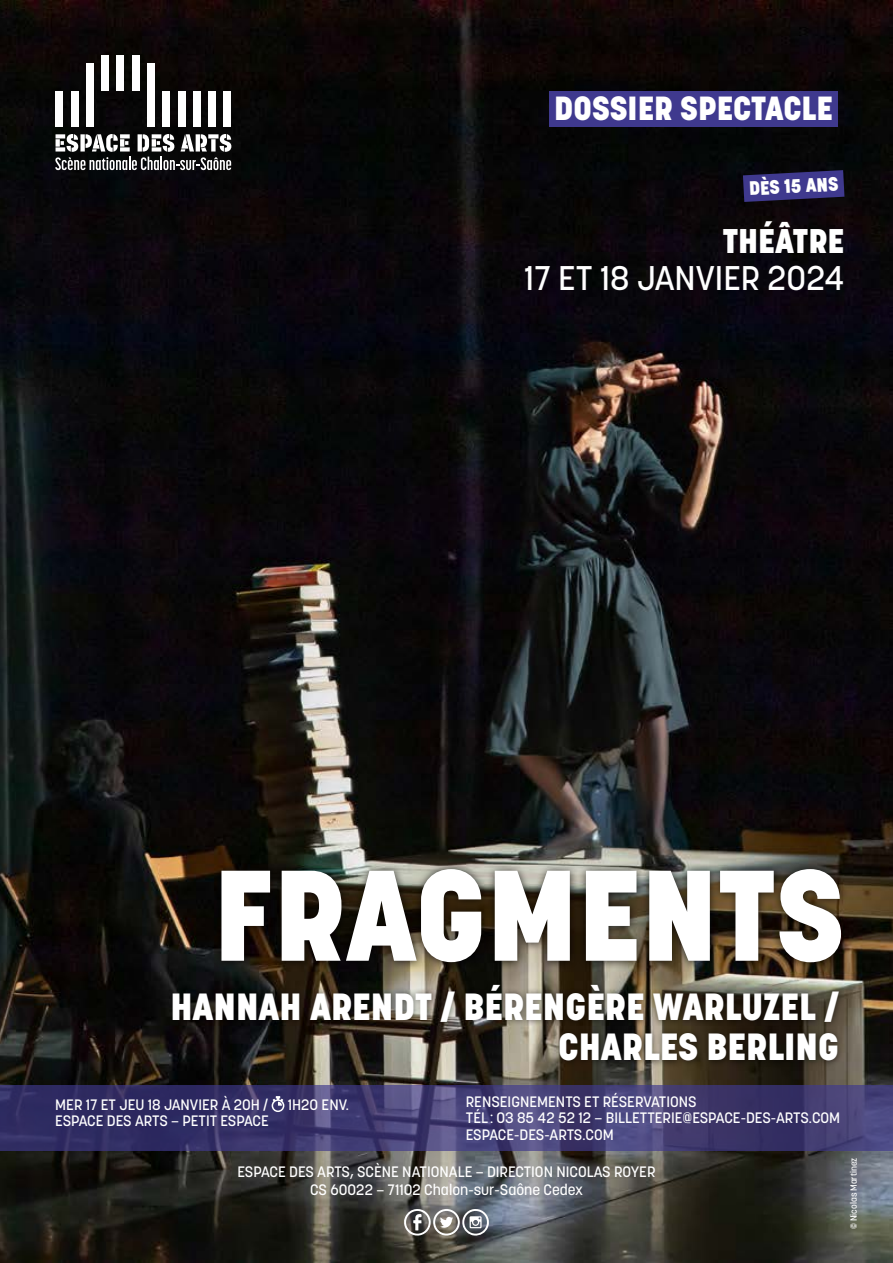
<style>
.page{position:relative;width:893px;height:1263px;background:#fff}
.page>*{position:absolute;margin:0;border:0;box-sizing:border-box;transform-origin:0 0}
.t1{font:800 127.5px "Korolev";color:#fff}
.t2{font:800 37.5px/40.3px "Korolev";color:#fff;text-align:right}
.t3{font:500 33.9px "Korolev";color:#fff}
.t4{font:800 33.9px "Korolev";color:#fff}
.t5{font:800 33.15px "Korolev";color:#fff}
.t6{font:800 19.2px "Korolev";color:#fff}
.t7{font:500 15px/16.5px "Korolev";color:#fff;text-align:center}
.t8{font:500 9px "Korolev";color:#fff}
</style>
<div class="page">
<img style="left:0;top:0;width:893px;height:1263px">
<div style="left:56px;top:91px;width:7px;height:36px;background:#fff"></div>
<div style="left:71px;top:91px;width:7px;height:36px;background:#fff"></div>
<div style="left:224px;top:91px;width:7px;height:36px;background:#fff"></div>
<div style="left:86px;top:63px;width:8px;height:64px;background:#fff"></div>
<div style="left:101px;top:55px;width:8px;height:36px;background:#fff"></div>
<div style="left:117px;top:55px;width:7px;height:36px;background:#fff"></div>
<div style="left:132px;top:55px;width:8px;height:36px;background:#fff"></div>
<div style="left:147px;top:63px;width:8px;height:64px;background:#fff"></div>
<div style="left:162px;top:91px;width:8px;height:36px;background:#fff"></div>
<div style="left:178px;top:91px;width:7px;height:36px;background:#fff"></div>
<div style="left:193px;top:91px;width:8px;height:36px;background:#fff"></div>
<div style="left:208px;top:91px;width:8px;height:36px;background:#fff"></div>
<svg style="left:55px;top:134px;width:176px;height:36px"></svg>
<div style="left:214px;top:861px;width:636px;height:109px;background:#000;opacity:.75"></div>
<svg style="left:404px;top:1208px;width:85px;height:29px"></svg>
<div style="left:549px;top:91px;width:289px;height:36px;background:#3f398e"></div>
<svg style="left:0;top:1085px;width:893px;height:66px;background:#3e396f"></svg>
<svg style="left:272px;top:1096px;width:12px;height:16px"></svg>
<div style="left:167px;top:979px;width:679px;height:89px;background:#000;opacity:.5"></div>
<svg style="left:743px;top:170px;width:101px;height:32px;background:#353076"></svg>
<h3 class="t5" style="left:554px;top:88px;width:280px">DOSSIER SPECTACLE</h3>
<p class="t6" style="left:748px;top:176px;width:91px;rotate:-3deg">DÈS 15 ANS</p>
<h3 class="t4" style="left:723px;top:220px;width:123px">THÉÂTRE</h3>
<h3 class="t3" style="left:524px;top:257px;width:322px">17 ET 18 JANVIER 2024</h3>
<h1 class="t1" style="left:213px;top:836px;width:632px">FRAGMENTS</h1>
<h2 class="t2" style="left:170px;top:986px;width:670px">HANNAH ARENDT / BÉRENGÈRE WARLUZEL /<br>CHARLES BERLING</h2>
<p class="t7" style="left:55px;top:1096px;width:215px">MER 17 ET JEU 18 JANVIER À 20H /</p>
<p class="t7" style="left:288px;top:1096px;width:63px">1H20 ENV.</p>
<p class="t7" style="left:55px;top:1113px;width:215px">ESPACE DES ARTS – PETIT ESPACE</p>
<p class="t7" style="left:466px;top:1093px;width:376px;text-align:left">RENSEIGNEMENTS ET RÉSERVATIONS<br>TÉL : 03 85 42 52 12 – BILLETTERIE@ESPACE-DES-ARTS.COM<br>ESPACE-DES-ARTS.COM</p>
<p class="t7" style="left:238px;top:1163px;width:419px;line-height:18px">ESPACE DES ARTS, SCÈNE NATIONALE – DIRECTION NICOLAS ROYER<br>CS 60022 – 71102 Chalon-sur-Saône Cedex</p>
<p class="t8" style="left:848px;top:1229px;width:73px;rotate:-90deg">© Nicolas Martinez</p>
</div>
